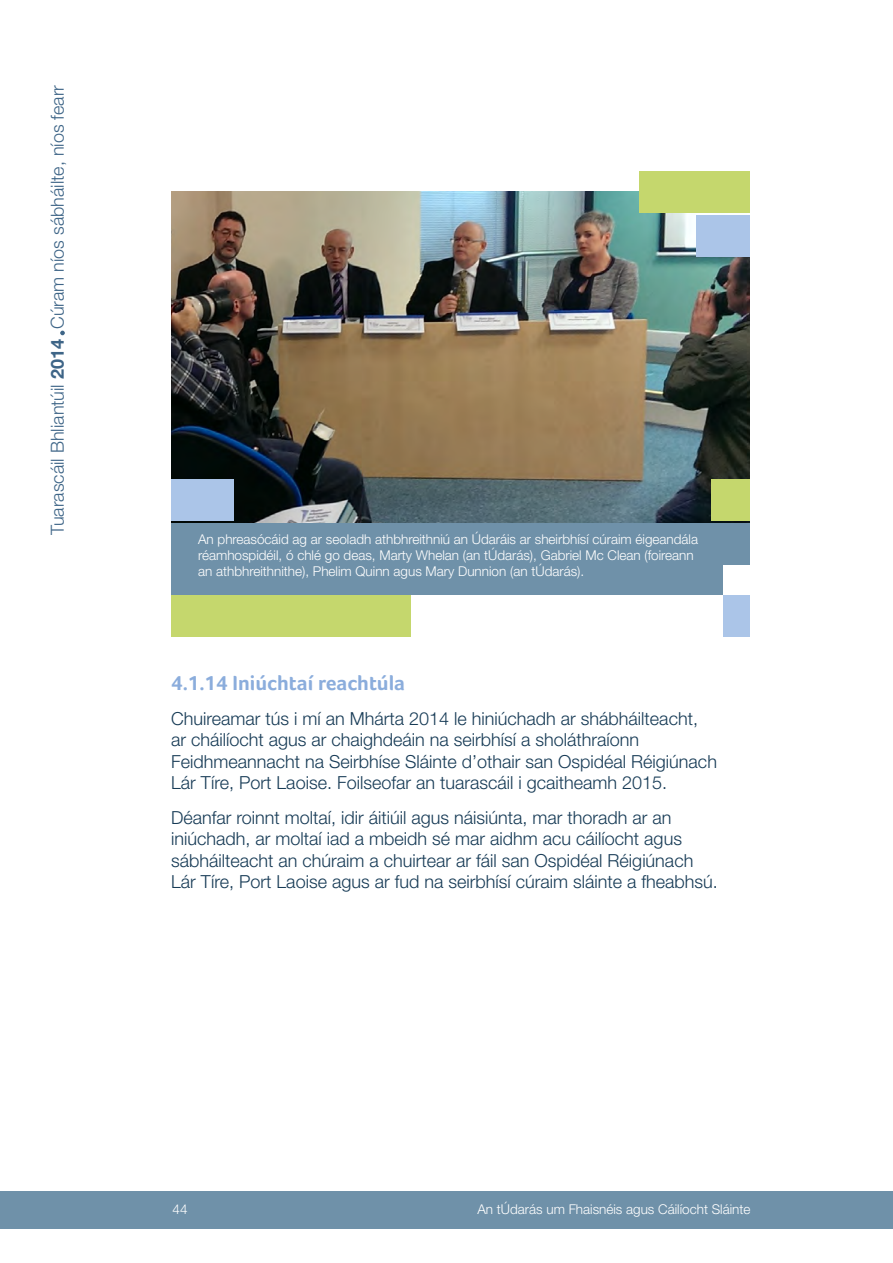
<style>
.page{position:relative;width:893px;height:1263px;background:#fff}
.page>*{position:absolute;margin:0;border:0;box-sizing:border-box;transform-origin:0 0}
.t1{font:700 21px "Foco";color:#8baddc}
.t2{font:300 18px/21.6px "Helvetica Neue LT Std";color:#173b56}
.t3{font:300 18px "Helvetica Neue LT Std";color:#3e6587}
.t4{font:300 13.5px/16.2px "Helvetica Neue LT Std";color:#fff}
.s1{font-weight:700}
</style>
<div class="page">
<svg style="left:60px;top:331px;width:5px;height:4px"></svg>
<img style="left:172px;top:191px;width:577px;height:332px">
<div style="left:172px;top:595px;width:239px;height:42px;background:#c5d76d"></div>
<div style="left:172px;top:479px;width:62px;height:42px;background:#abc5e8"></div>
<div style="left:172px;top:523px;width:551px;height:72px;background:#6f91a9"></div>
<div style="left:711px;top:479px;width:38px;height:42px;background:#c5d76d"></div>
<div style="left:723px;top:595px;width:26px;height:42px;background:#abc5e8"></div>
<div style="left:696px;top:523px;width:53px;height:41px;background:#6f91a9"></div>
<div style="left:639px;top:171px;width:110px;height:42px;background:#c5d76d"></div>
<div style="left:696px;top:215px;width:53px;height:41px;background:#abc5e8"></div>
<div style="left:0;top:1191px;width:893px;height:37px;background:#6f91a9"></div>
<p class="t3" style="left:46px;top:534px;width:451px;rotate:-90deg">Tuarascáil Bhliantúil <span class="s1">2014</span> Cúram níos sábháilte, níos fearr</p>
<p class="t4" style="left:198px;top:531px;width:501px">An phreasócáid ag ar seoladh athbhreithniú an Údaráis ar sheirbhísí cúraim éigeandála réamhospidéil, ó chlé go deas, Marty Whelan (an tÚdarás), Gabriel Mc Clean (foireann an athbhreithnithe), Phelim Quinn agus Mary Dunnion (an tÚdarás).</p>
<p class="t1" style="left:171px;top:671px;width:235px">4.1.14 Iniúchtaí reachtúla</p>
<p class="t2" style="left:171px;top:707px;width:547px">Chuireamar tús i mí an Mhárta 2014 le hiniúchadh ar shábháilteacht, ar cháilíocht agus ar chaighdeáin na seirbhísí a sholáthraíonn Feidhmeannacht na Seirbhíse Sláinte d’othair san Ospidéal Réigiúnach Lár Tíre, Port Laoise. Foilseofar an tuarascáil i gcaitheamh 2015.</p>
<p class="t2" style="left:171px;top:806px;width:548px">Déanfar roinnt moltaí, idir áitiúil agus náisiúnta, mar thoradh ar an iniúchadh, ar moltaí iad a mbeidh sé mar aidhm acu cáilíocht agus sábháilteacht an chúraim a chuirtear ar fáil san Ospidéal Réigiúnach Lár Tíre, Port Laoise agus ar fud na seirbhísí cúraim sláinte a fheabhsú.</p>
<p class="t4" style="left:173px;top:1201px;width:17px">44</p>
<p class="t4" style="left:477px;top:1201px;width:275px">An tÚdarás um Fhaisnéis agus Cáilíocht Sláinte</p>
</div>
